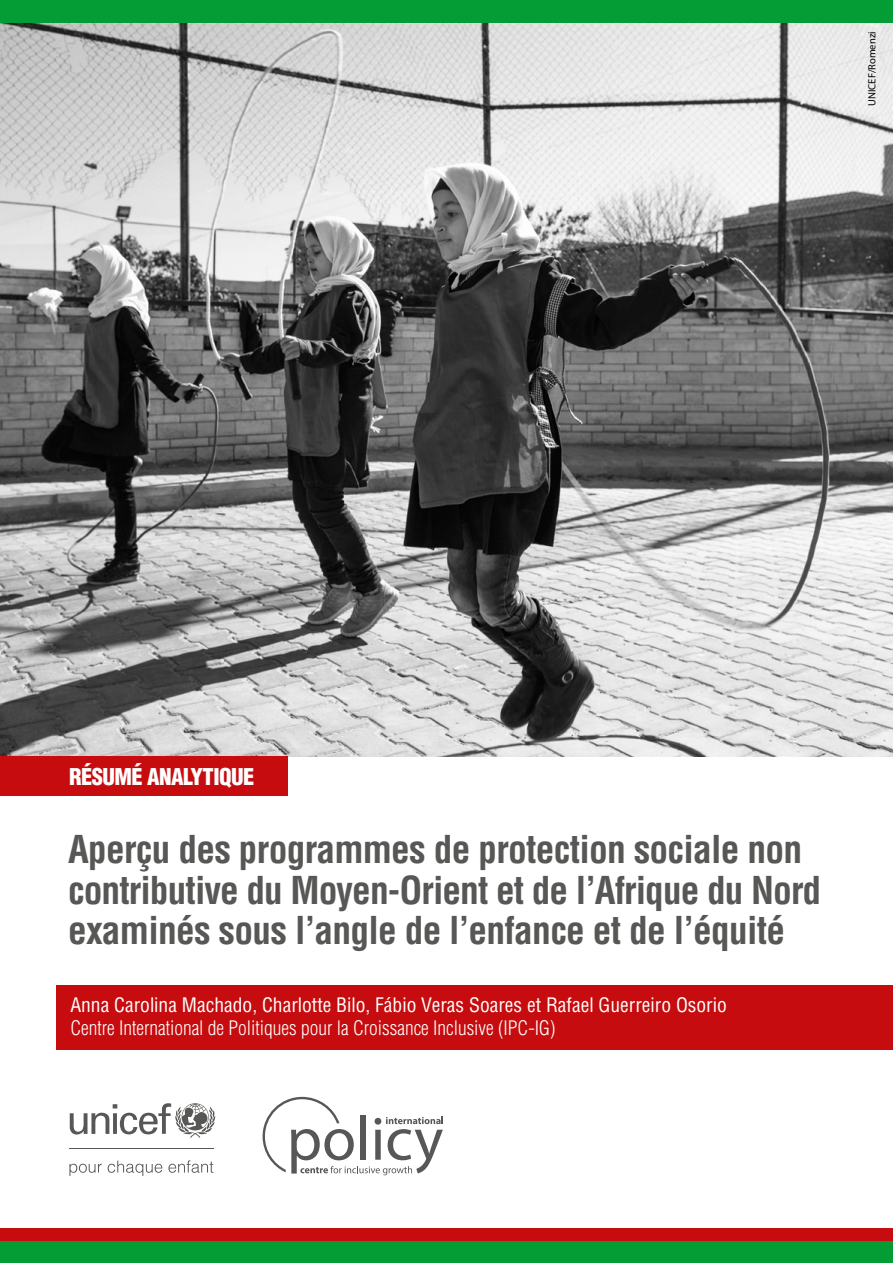
<style>
.page{position:relative;width:893px;height:1263px;background:#fff}
.page>*{position:absolute;margin:0;border:0;box-sizing:border-box;transform-origin:0 0}
.t1{font:700 condensed 37.5px/40.5px "Helvetica LT Std";letter-spacing:-.02em;color:#575756}
.t2{font:900 condensed 22.5px "Helvetica LT Std";letter-spacing:-.025em;color:#fff}
.t3{font:condensed 19.5px "Helvetica LT Std";color:#fff}
.t4{font:300 condensed 19.5px "Helvetica LT Std";color:#fff}
.t5{font:10.5px "Myriad Pro";color:#000}
</style>
<div class="page">
<div style="left:56px;top:985px;width:837px;height:65px;background:#c60c0e"></div>
<div style="left:0;top:1241px;width:893px;height:22px;background:#049c35"></div>
<div style="left:0;top:1228px;width:893px;height:13px;background:#c60c0e"></div>
<img style="left:0;top:22px;width:893px;height:735px">
<svg style="left:263px;top:1097px;width:180px;height:78px"></svg>
<div style="left:0;top:757px;width:287px;height:39px;background:#c60c0e"></div>
<div style="left:0;top:0;width:893px;height:22px;background:#049c35"></div>
<svg style="left:69px;top:1164px;width:33px;height:12px"></svg>
<svg style="left:108px;top:1160px;width:54px;height:16px"></svg>
<svg style="left:168px;top:1160px;width:45px;height:13px"></svg>
<svg style="left:70px;top:1103px;width:145px;height:35px"></svg>
<hr style="left:70px;top:1148px;width:144px;height:1px;background:#575756">
<p class="t5" style="left:865px;top:106px;width:76px;rotate:-90deg">UNICEF/Romenzi</p>
<p class="t2" style="left:69px;top:762px;width:187px">RÉSUMÉ ANALYTIQUE</p>
<p class="t1" style="left:68px;top:829px;width:755px">Aperçu des programmes de protection sociale non contributive du Moyen-Orient et de l’Afrique du Nord examinés sous l’angle de l’enfance et de l’équité</p>
<p class="t3" style="left:70px;top:992px;width:658px">Anna Carolina Machado, Charlotte Bilo, Fábio Veras Soares et Rafael Guerreiro Osorio</p>
<p class="t4" style="left:70px;top:1016px;width:487px">Centre International de Politiques pour la Croissance Inclusive (IPC-IG)</p>
</div>
